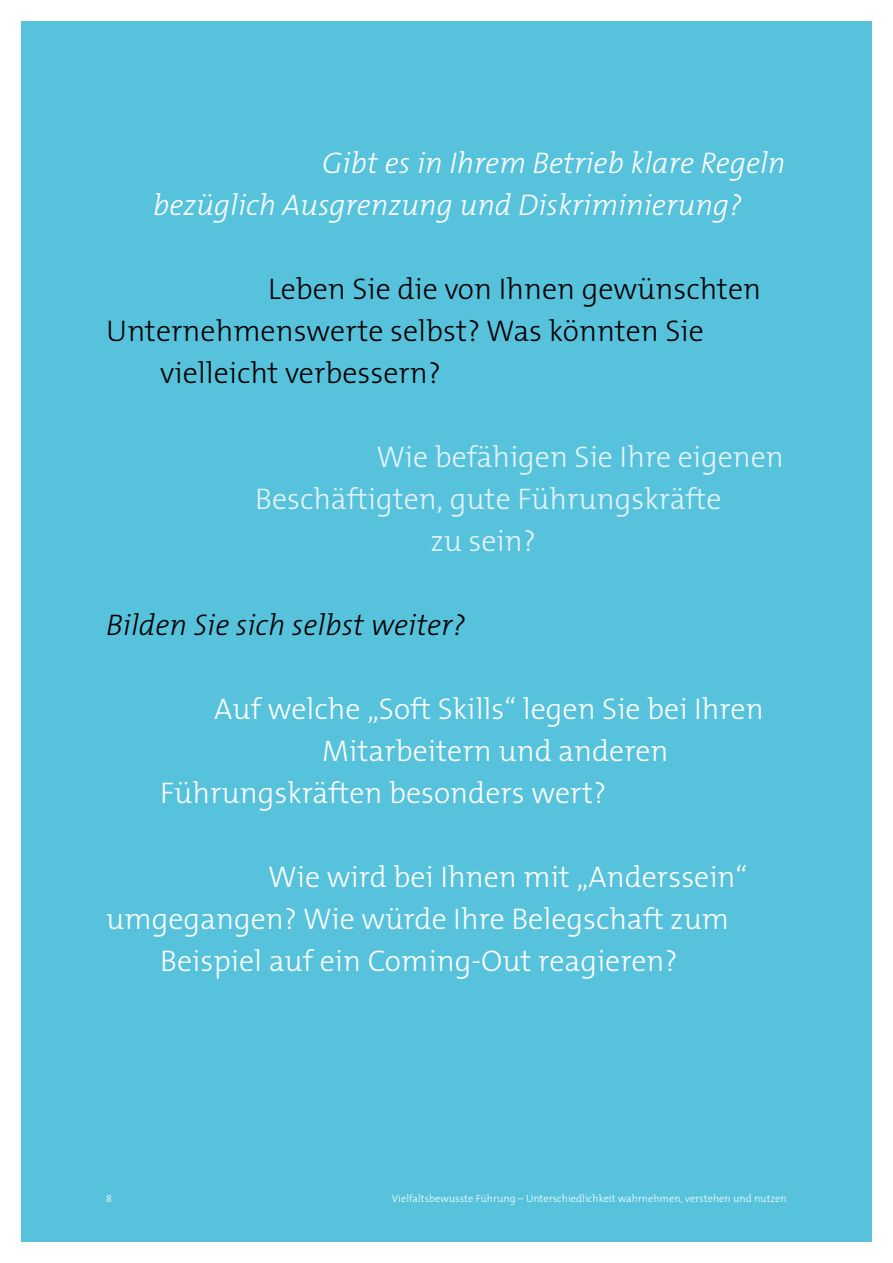
<style>
.page{position:relative;width:893px;height:1263px;background:#fff}
.page>*{position:absolute;margin:0;border:0;box-sizing:border-box;transform-origin:0 0}
.Subline_1_1{font:300 30px "The Mix B W3";color:#fff}
.Subline_1_1-2{font:300 30px "The Mix B W3";color:#000}
.Subline_1_1-3{font:italic 300 30px/42px "The Mix B W3";color:#fff}
.Subline_1_1-4{font:300 30px "The Mix B W3";color:#e5f4f9}
.Subline_1_1-5{font:italic 300 30px "The Mix B W3";color:#000}
.t1{font:300 10.5px "The Mix B W3";color:#fff}
</style>
<div class="page">
<div style="left:21px;top:21px;width:851px;height:1221px;background:#57c2dc"></div>
<p class="Subline_1_1-3" style="left:153px;top:143px;width:634px;text-indent:169px">Gibt es in Ihrem Betrieb klare Regeln bezüglich Ausgrenzung und Diskriminierung?</p>
<p class="Subline_1_1-2" style="left:268px;top:270px;width:494px">Leben Sie die von Ihnen gewünschten</p>
<p class="Subline_1_1-2" style="left:106px;top:312px;width:599px">Unternehmenswerte selbst? Was könnten Sie</p>
<p class="Subline_1_1-2" style="left:160px;top:354px;width:282px">vielleicht verbessern?</p>
<p class="Subline_1_1-4" style="left:376px;top:438px;width:409px">Wie befähigen Sie Ihre eigenen</p>
<p class="Subline_1_1-4" style="left:255px;top:480px;width:468px">Beschäftigten, gute Führungskräfte</p>
<p class="Subline_1_1-4" style="left:430px;top:522px;width:107px">zu sein?</p>
<p class="Subline_1_1-5" style="left:106px;top:607px;width:361px">Bilden Sie sich selbst weiter?</p>
<p class="Subline_1_1" style="left:214px;top:690px;width:551px">Auf welche „Soft Skills“ legen Sie bei Ihren</p>
<p class="Subline_1_1" style="left:322px;top:732px;width:348px">Mitarbeitern und anderen</p>
<p class="Subline_1_1" style="left:160px;top:774px;width:448px">Führungskräften besonders wert?</p>
<p class="Subline_1_1" style="left:268px;top:858px;width:481px">Wie wird bei Ihnen mit „Anderssein“</p>
<p class="Subline_1_1" style="left:106px;top:900px;width:624px">umgegangen? Wie würde Ihre Belegschaft zum</p>
<p class="Subline_1_1" style="left:160px;top:942px;width:519px">Beispiel auf ein Coming-Out reagieren?</p>
<p class="t1" style="left:106px;top:1192px;width:7px">8</p>
<p class="t1" style="left:392px;top:1192px;width:396px">Vielfaltsbewusste Führung – Unterschiedlichkeit wahrnehmen, verstehen und nutzen</p>
</div>
